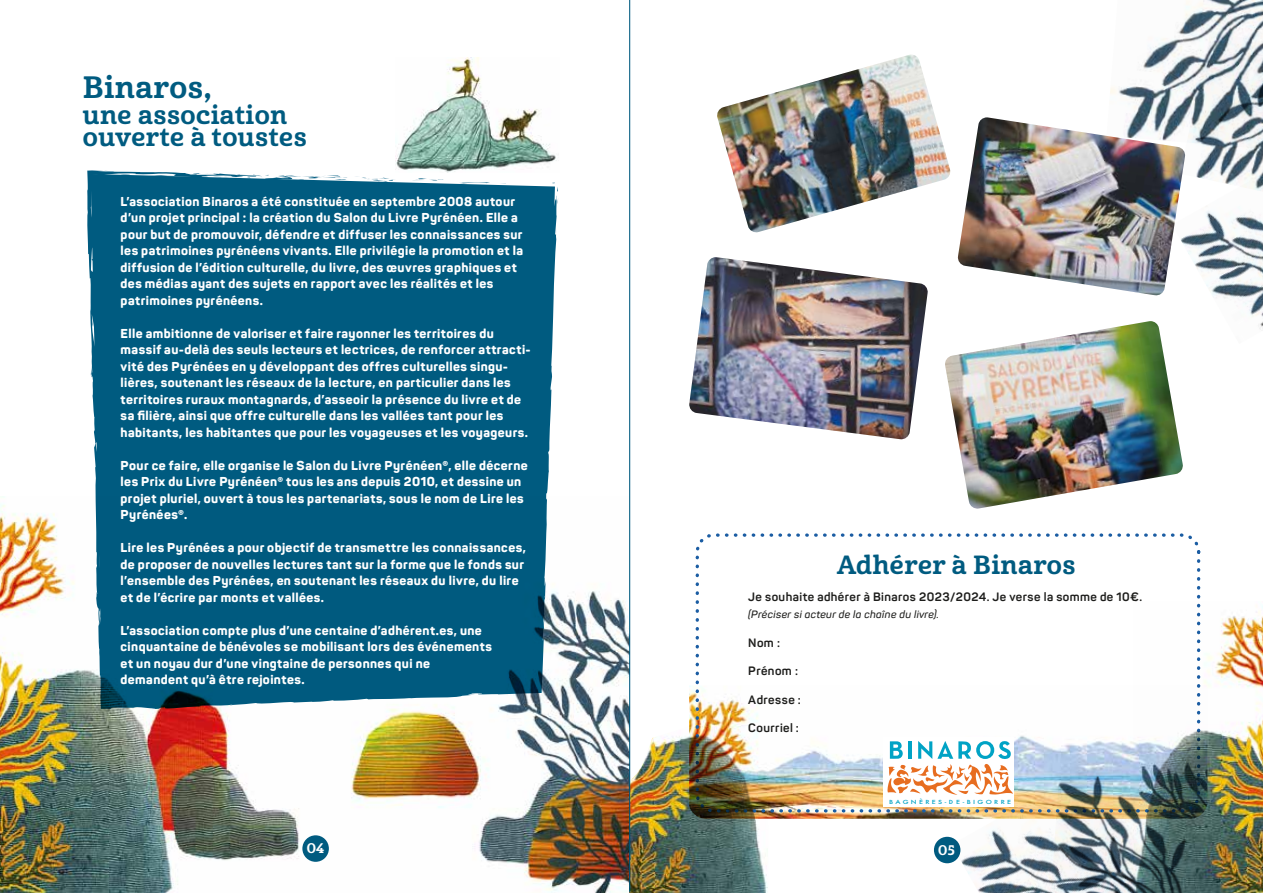
<style>
.page{position:relative;width:1263px;height:893px;background:#fff}
.page>*{position:absolute;margin:0;border:0;box-sizing:border-box;transform-origin:0 0}
.t1{font:30px "Cabrito Nor Bol";letter-spacing:.02em;color:#005b80}
.t2{font:25.5px/22.5px "Cabrito Nor Bol";letter-spacing:.02em;color:#005b80}
.t3{font:13.5px "Cabrito Nor Bol";color:#fff}
.t4{font:800 12.75px/16.5px "Panton";letter-spacing:.03em;color:#fff}
.t5{font:700 12px "Panton";letter-spacing:.035em;color:#1d1d1b}
.t6{font:italic 600 10.5px "Panton";letter-spacing:.035em;color:#1d1d1b}
.t7{font:500 5.4px "Futura Next";letter-spacing:.335em;color:#00a3c5;scale:1.27 1}
</style>
<div class="page">
<img style="left:689px;top:686px;width:444px;height:133px">
<div style="left:696px;top:533px;width:504px;height:279px;border:3px dashed #1b5da3;border-radius:17px"></div>
<div style="left:87px;top:171px;width:470px;height:326px;background:#005b80"></div>
<svg style="left:247px;top:175px;width:101px;height:5px"></svg>
<svg style="left:185px;top:173px;width:56px;height:6px"></svg>
<svg style="left:88px;top:170px;width:50px;height:7px"></svg>
<svg style="left:91px;top:359px;width:8px;height:17px"></svg>
<svg style="left:550px;top:183px;width:8px;height:9px"></svg>
<img style="left:395px;top:58px;width:162px;height:115px">
<img style="left:0;top:497px;width:629px;height:396px">
<div style="left:883px;top:737px;width:131px;height:69px;background:#fff"></div>
<svg style="left:887px;top:741px;width:124px;height:53px"></svg>
<hr style="left:908px;top:741px;width:4px;height:18px;background:#00a3c5">
<img style="left:717px;top:55px;width:234px;height:178px">
<img style="left:689px;top:257px;width:239px;height:183px">
<img style="left:945px;top:321px;width:238px;height:188px">
<div style="left:302px;top:835px;width:27px;height:27px;background:#005b80;border-radius:50%"></div>
<div style="left:934px;top:837px;width:26px;height:26px;background:#005b80;border-radius:50%"></div>
<img style="left:1110px;top:0;width:153px;height:117px">
<img style="left:952px;top:764px;width:181px;height:129px">
<img style="left:1172px;top:211px;width:91px;height:133px">
<img style="left:1050px;top:766px;width:83px;height:127px">
<img style="left:1133px;top:602px;width:130px;height:291px">
<img style="left:957px;top:117px;width:229px;height:179px">
<img style="left:1180px;top:31px;width:83px;height:172px">
<img style="left:630px;top:725px;width:139px;height:168px">
<hr style="left:629px;top:0;width:1px;height:892px;background:#005b80">
<h1 class="t1" style="left:83px;top:68px;width:130px">Binaros,</h1>
<h2 class="t2" style="left:83px;top:104px;width:225px">une association ouverte à toustes</h2>
<p class="t4" style="left:121px;top:193px;width:404px">L’association Binaros a été constituée en septembre 2008 autour d’un projet principal : la création du Salon du Livre Pyrénéen. Elle a pour but de promouvoir, défendre et diffuser les connaissances sur les patrimoines pyrénéens vivants. Elle privilégie la promotion et la diffusion de l’édition culturelle, du livre, des œuvres graphiques et des médias ayant des sujets en rapport avec les réalités et les patrimoines pyrénéens.</p>
<p class="t4" style="left:121px;top:325px;width:412px">Elle ambitionne de valoriser et faire rayonner les territoires du massif au-delà des seuls lecteurs et lectrices, de renforcer attracti&shy;vité des Pyrénées en y développant des offres culturelles singu&shy;lières, soutenant les réseaux de la lecture, en particulier dans les territoires ruraux montagnards, d’asseoir la présence du livre et de sa filière, ainsi que offre culturelle dans les vallées tant pour les habitants, les habitantes que pour les voyageuses et les voyageurs.</p>
<p class="t4" style="left:121px;top:457px;width:409px">Pour ce faire, elle organise le Salon du Livre Pyrénéen®, elle décerne les Prix du Livre Pyrénéen® tous les ans depuis 2010, et dessine un projet pluriel, ouvert à tous les partenariats, sous le nom de Lire les Pyrénées®.</p>
<p class="t4" style="left:121px;top:539px;width:407px">Lire les Pyrénées a pour objectif de transmettre les connaissances, de proposer de nouvelles lectures tant sur la forme que le fonds sur l’ensemble des Pyrénées, en soutenant les réseaux du livre, du lire et de l’écrire par monts et vallées.</p>
<p class="t4" style="left:121px;top:622px;width:373px">L’association compte plus d’une centaine d’adhérent.es, une cinquantaine de bénévoles se mobilisant lors des événements et un noyau dur d’une vingtaine de personnes qui ne demandent qu’à être rejointes.</p>
<h2 class="t2" style="left:837px;top:554px;width:240px">Adhérer à Binaros</h2>
<p class="t5" style="left:748px;top:590px;width:395px">Je souhaite adhérer à Binaros 2023/2024. Je verse la somme de 10€.</p>
<p class="t6" style="left:748px;top:608px;width:192px">(Préciser si acteur de la chaîne du livre).</p>
<p class="t5" style="left:748px;top:635px;width:33px">Nom :</p>
<p class="t5" style="left:748px;top:663px;width:51px">Prénom :</p>
<p class="t5" style="left:748px;top:692px;width:54px">Adresse :</p>
<p class="t5" style="left:748px;top:720px;width:52px">Courriel :</p>
<p class="t7" style="left:889px;top:799px;width:98px">BAGNÈRES-DE-BIGORRE</p>
<p class="t3" style="left:307px;top:840px;width:19px">04</p>
<p class="t3" style="left:938px;top:841px;width:19px">05</p>
</div>
